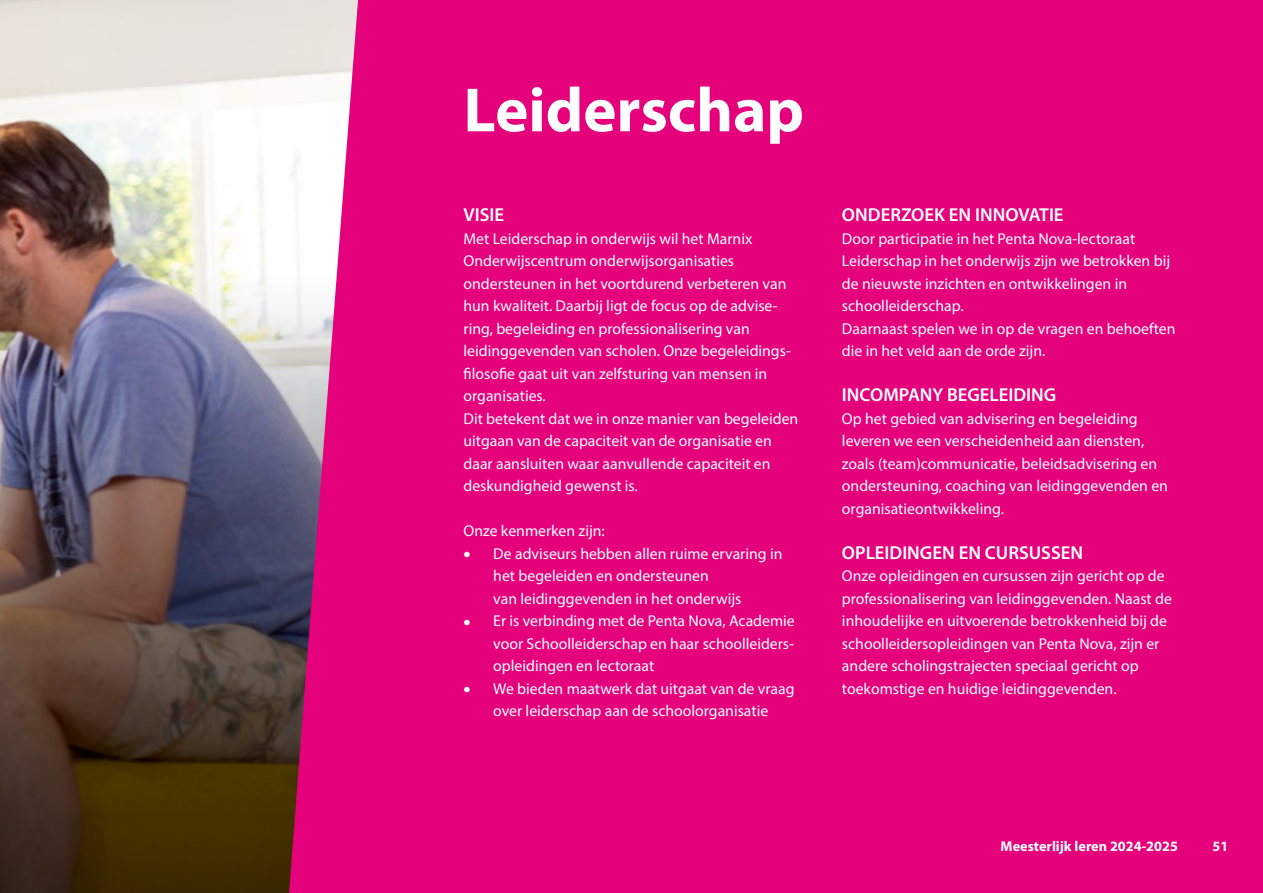
<style>
.page{position:relative;width:1263px;height:893px;background:#fff}
.page>*{position:absolute;margin:0;border:0;box-sizing:border-box;transform-origin:0 0}
.Marnix_-_kopregel__regular_bold{font:700 63px "Myriad Pro";color:#fff}
.Marnix_-_tussenkop{font:600 18.75px "Myriad Pro";color:#fff}
.Marnix_-_plat{font:15.75px/22.5px "Myriad Pro";color:#fff}
.t1{font:700 14.25px "Myriad Pro";color:#fff}
.s1{font-weight:700;font-size:21px}
</style>
<div class="page">
<img style="left:0;top:0;width:289px;height:276px">
<img style="left:0;top:276px;width:289px;height:545px">
<div style="left:289px;top:0;width:974px;height:821px;background:#e5007c"></div>
<div style="left:0;top:821px;width:1263px;height:72px;background:#c5c6c6;opacity:.5"></div>
<svg style="left:85px;top:829px;width:1178px;height:64px;fill:#e5007c"></svg>
<svg style="left:0;top:829px;width:85px;height:64px;fill:#37251c"></svg>
<hr style="left:1177px;top:829px;width:2px;height:64px;background:#c5c6c6">
<hr style="left:998px;top:829px;width:2px;height:64px;background:#c5c6c6">
<hr style="left:252px;top:829px;width:2px;height:64px;background:#c5c6c6">
<hr style="left:810px;top:829px;width:1px;height:64px;background:#c5c6c6">
<hr style="left:620px;top:829px;width:2px;height:64px;background:#c5c6c6">
<hr style="left:432px;top:829px;width:1px;height:64px;background:#c5c6c6">
<hr style="left:169px;top:829px;width:2px;height:64px;background:#c5c6c6">
<svg style="left:206px;top:847px;width:13px;height:24px"></svg>
<svg style="left:121px;top:847px;width:13px;height:24px"></svg>
<p class="Marnix_-_kopregel__regular_bold" style="left:463px;top:69px;width:342px">Leiderschap</p>
<p class="Marnix_-_tussenkop" style="left:463px;top:203px;width:42px">VISIE</p>
<p class="Marnix_-_plat" style="left:463px;top:227px;width:336px">Met Leiderschap in onderwijs wil het Marnix Onderwijscentrum onderwijsorganisaties ondersteunen in het voortdurend verbeteren van hun kwaliteit. Daarbij ligt de focus op de advise&shy;ring, begeleiding en professionalisering van leidinggevenden van scholen. Onze begeleidings&shy;filosofie gaat uit van zelfsturing van mensen in organisaties.<br>Dit betekent dat we in onze manier van begeleiden uitgaan van de capaciteit van de organisatie en daar aansluiten waar aanvullende capaciteit en deskundigheid gewenst is.</p>
<p class="Marnix_-_plat" style="left:463px;top:520px;width:143px">Onze kenmerken zijn:</p>
<p class="Marnix_-_plat" style="left:493px;top:542px;width:291px;text-indent:-30px"><span class="s1">•</span> De adviseurs hebben allen ruime ervaring in het begeleiden en ondersteunen<br>van leidinggevenden in het onderwijs</p>
<p class="Marnix_-_plat" style="left:493px;top:610px;width:303px;text-align:justify;text-indent:-30px"><span class="s1">•</span> Er is verbinding met de Penta Nova, Academie voor Schoolleiderschap en haar schoolleiders&shy;opleidingen en lectoraat</p>
<p class="Marnix_-_plat" style="left:463px;top:677px;width:332px;text-align:center"><span class="s1">•</span> We bieden maatwerk dat uitgaat van de vraag over leiderschap aan de schoolorganisatie</p>
<p class="Marnix_-_tussenkop" style="left:842px;top:203px;width:223px">ONDERZOEK EN INNOVATIE</p>
<p class="Marnix_-_plat" style="left:842px;top:227px;width:330px">Door participatie in het Penta Nova-lectoraat Leiderschap in het onderwijs zijn we betrokken bij de nieuwste inzichten en ontwikkelingen in schoolleiderschap.</p>
<p class="Marnix_-_plat" style="left:842px;top:317px;width:335px">Daarnaast spelen we in op de vragen en behoeften die in het veld aan de orde zijn.</p>
<p class="Marnix_-_tussenkop" style="left:842px;top:383px;width:216px">INCOMPANY BEGELEIDING</p>
<p class="Marnix_-_plat" style="left:842px;top:407px;width:327px">Op het gebied van advisering en begeleiding leveren we een verscheidenheid aan diensten, zoals (team)communicatie, beleidsadvisering en ondersteuning, coaching van leidinggevenden en organisatieontwikkeling.</p>
<p class="Marnix_-_tussenkop" style="left:842px;top:541px;width:243px">OPLEIDINGEN EN CURSUSSEN</p>
<p class="Marnix_-_plat" style="left:842px;top:565px;width:331px">Onze opleidingen en cursussen zijn gericht op de professionalisering van leidinggevenden. Naast de inhoudelijke en uitvoerende betrokkenheid bij de schoolleidersopleidingen van Penta Nova, zijn er andere scholingstrajecten speciaal gericht op toekomstige en huidige leidinggevenden.</p>
<p class="t1" style="left:1000px;top:837px;width:179px">Meesterlijk leren 2024-2025</p>
<p class="t1" style="left:1212px;top:837px;width:17px">51</p>
</div>
